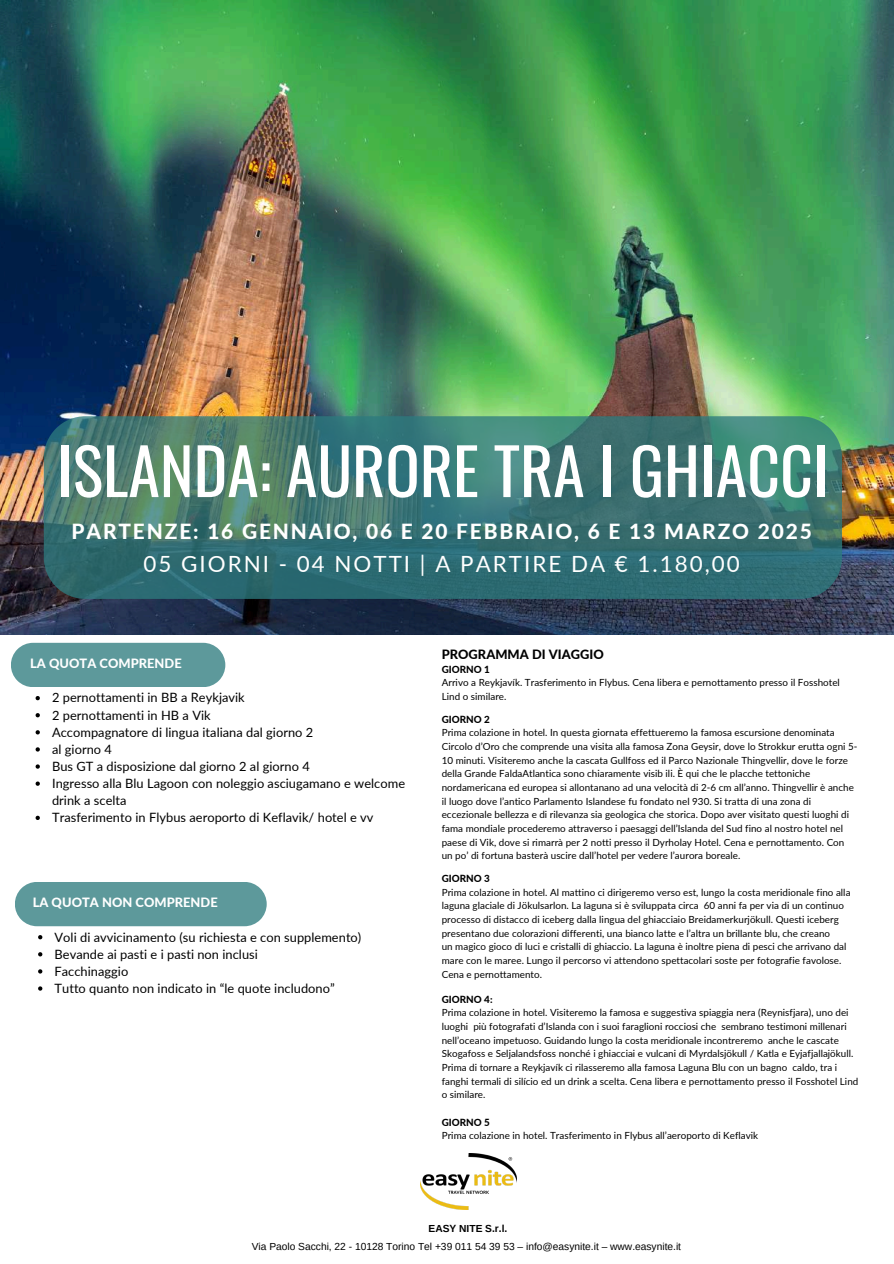
<style>
.page{position:relative;width:894px;height:1264px;background:#fff}
.page>*{position:absolute;margin:0;border:0;box-sizing:border-box;transform-origin:0 0}
.t1{font:63.9px "Oswald";color:#fff}
.t2{font:22.35px "Lato";letter-spacing:.09em;color:#fff}
.t3{font:800 20.85px "Lato";letter-spacing:.09em;color:#fff}
.t4{font:12.75px/17.1px "Lato";letter-spacing:.005em;color:#000}
.t5{font:800 12.75px "Lato";letter-spacing:.005em;color:#fff}
.t6{font:800 12.75px "Lato";letter-spacing:.005em;color:#000}
.t7{font:10.2px "Arimo";color:#000}
.t8{font:700 10.2px "Arimo";color:#000}
.t9{font:9.75px/13.6px "Lato";letter-spacing:.005em;color:#000}
.t10{font:800 9.75px "Lato";letter-spacing:.005em;color:#000}
</style>
<div class="page">
<img style="left:0;top:0;width:893px;height:634px">
<svg style="left:44px;top:416px;width:797px;height:183px;background:#3b7572"></svg>
<div style="left:11px;top:642px;width:214px;height:45px;background:#5d999b"></div>
<div style="left:15px;top:882px;width:251px;height:44px;background:#5d999b"></div>
<img style="left:420px;top:1153px;width:96px;height:55px">
<svg style="left:36px;top:696px;width:4px;height:4px"></svg>
<svg style="left:36px;top:713px;width:4px;height:4px"></svg>
<svg style="left:36px;top:730px;width:4px;height:4px"></svg>
<svg style="left:36px;top:747px;width:4px;height:4px"></svg>
<svg style="left:36px;top:764px;width:4px;height:4px"></svg>
<svg style="left:36px;top:781px;width:4px;height:4px"></svg>
<svg style="left:36px;top:815px;width:4px;height:5px"></svg>
<svg style="left:38px;top:935px;width:4px;height:4px"></svg>
<svg style="left:38px;top:952px;width:4px;height:4px"></svg>
<svg style="left:38px;top:969px;width:4px;height:4px"></svg>
<svg style="left:38px;top:986px;width:4px;height:4px"></svg>
<h1 class="t1" style="left:57px;top:421px;width:773px">ISLANDA: AURORE TRA I GHIACCI</h1>
<h3 class="t3" style="left:72px;top:518px;width:741px">PARTENZE: 16 GENNAIO, 06 E 20 FEBBRAIO, 6 E 13 MARZO 2025</h3>
<h2 class="t2" style="left:143px;top:550px;width:597px">05 GIORNI - 04 NOTTI | A PARTIRE DA € 1.180,00</h2>
<h3 class="t5" style="left:30px;top:655px;width:153px">LA QUOTA COMPRENDE</h3>
<p class="t4" style="left:52px;top:689px;width:354px">2 pernottamenti in BB a Reykjavik<br>2 pernottamenti in HB a Vik<br>Accompagnatore di lingua italiana dal giorno 2<br>al giorno 4<br>Bus GT a disposizione dal giorno 2 al giorno 4<br>Ingresso alla Blu Lagoon con noleggio asciugamano e welcome drink a scelta<br>Trasferimento in Flybus aeroporto di Keflavik/ hotel e vv</p>
<h3 class="t5" style="left:33px;top:894px;width:186px">LA QUOTA NON COMPRENDE</h3>
<h3 class="t4" style="left:55px;top:928px;width:308px">Voli di avvicinamento (su richiesta e con supplemento)<br>Bevande ai pasti e i pasti non inclusi<br>Facchinaggio<br>Tutto quanto non indicato in “le quote includono”</h3>
<h3 class="t6" style="left:441px;top:646px;width:163px">PROGRAMMA DI VIAGGIO</h3>
<p class="t10" style="left:441px;top:663px;width:50px">GIORNO 1</p>
<p class="t9" style="left:441px;top:675px;width:399px">Arrivo a Reykjavík. Trasferimento in Flybus. Cena libera e pernottamento presso il Fosshotel<br>Lind o similare.</p>
<p class="t10" style="left:441px;top:713px;width:50px">GIORNO 2</p>
<p class="t9" style="left:441px;top:726px;width:417px">Prima colazione in hotel. In questa giornata effettueremo la famosa escursione denominata Circolo d’Oro che comprende una visita alla famosa Zona Geysir, dove lo Strokkur erutta ogni 5- 10 minuti. Visiteremo anche la cascata Gullfoss ed il Parco Nazionale Thingvellir, dove le forze della Grande FaldaAtlantica sono chiaramente visib ili. È qui che le placche tettoniche nordamericana ed europea si allontanano ad una velocità di 2-6 cm all’anno. Thingvellir è anche il luogo dove l’antico Parlamento Islandese fu fondato nel 930. Si tratta di una zona di eccezionale bellezza e di rilevanza sia geologica che storica. Dopo aver visitato questi luoghi di fama mondiale procederemo attraverso i paesaggi dell’Islanda del Sud fino al nostro hotel nel paese di Vik, dove si rimarrà per 2 notti presso il Dyrholay Hotel. Cena e pernottamento. Con un po’ di fortuna basterà uscire dall’hotel per vedere l’aurora boreale.</p>
<p class="t10" style="left:441px;top:872px;width:50px">GIORNO 3</p>
<p class="t9" style="left:441px;top:885px;width:410px">Prima colazione in hotel. Al mattino ci dirigeremo verso est, lungo la costa meridionale fino alla laguna glaciale di Jökulsarlon. La laguna si è sviluppata circa 60 anni fa per via di un continuo processo di distacco di iceberg dalla lingua del ghiacciaio Breidamerkurjökull. Questi iceberg presentano due colorazioni differenti, una bianco latte e l’altra un brillante blu, che creano<br>un magico gioco di luci e cristalli di ghiaccio. La laguna è inoltre piena di pesci che arrivano dal mare con le maree. Lungo il percorso vi attendono spettacolari soste per fotografie favolose.<br>Cena e pernottamento.</p>
<p class="t10" style="left:441px;top:993px;width:52px">GIORNO 4:</p>
<p class="t9" style="left:441px;top:1005px;width:418px">Prima colazione in hotel. Visiteremo la famosa e suggestiva spiaggia nera (Reynisfjara), uno dei luoghi più fotografati d’Islanda con i suoi faraglioni rocciosi che sembrano testimoni millenari nell’oceano impetuoso. Guidando lungo la costa meridionale incontreremo anche le cascate Skogafoss e Seljalandsfoss nonché i ghiacciai e vulcani di Myrdalsjökull / Katla e Eyjafjallajökull.<br>Prima di tornare a Reykjavík ci rilasseremo alla famosa Laguna Blu con un bagno caldo, tra i fanghi termali di silício ed un drink a scelta. Cena libera e pernottamento presso il Fosshotel Lind o similare.</p>
<p class="t10" style="left:441px;top:1115px;width:50px">GIORNO 5</p>
<p class="t9" style="left:441px;top:1128px;width:318px">Prima colazione in hotel. Trasferimento in Flybus all’aeroporto di Keflavik</p>
<p class="t8" style="left:428px;top:1223px;width:80px">EASY NITE S.r.l.</p>
<p class="t7" style="left:252px;top:1240px;width:430px">Via Paolo Sacchi, 22 - 10128 Torino Tel +39 011 54 39 53 – info@easynite.it – www.easynite.it</p>
</div>
